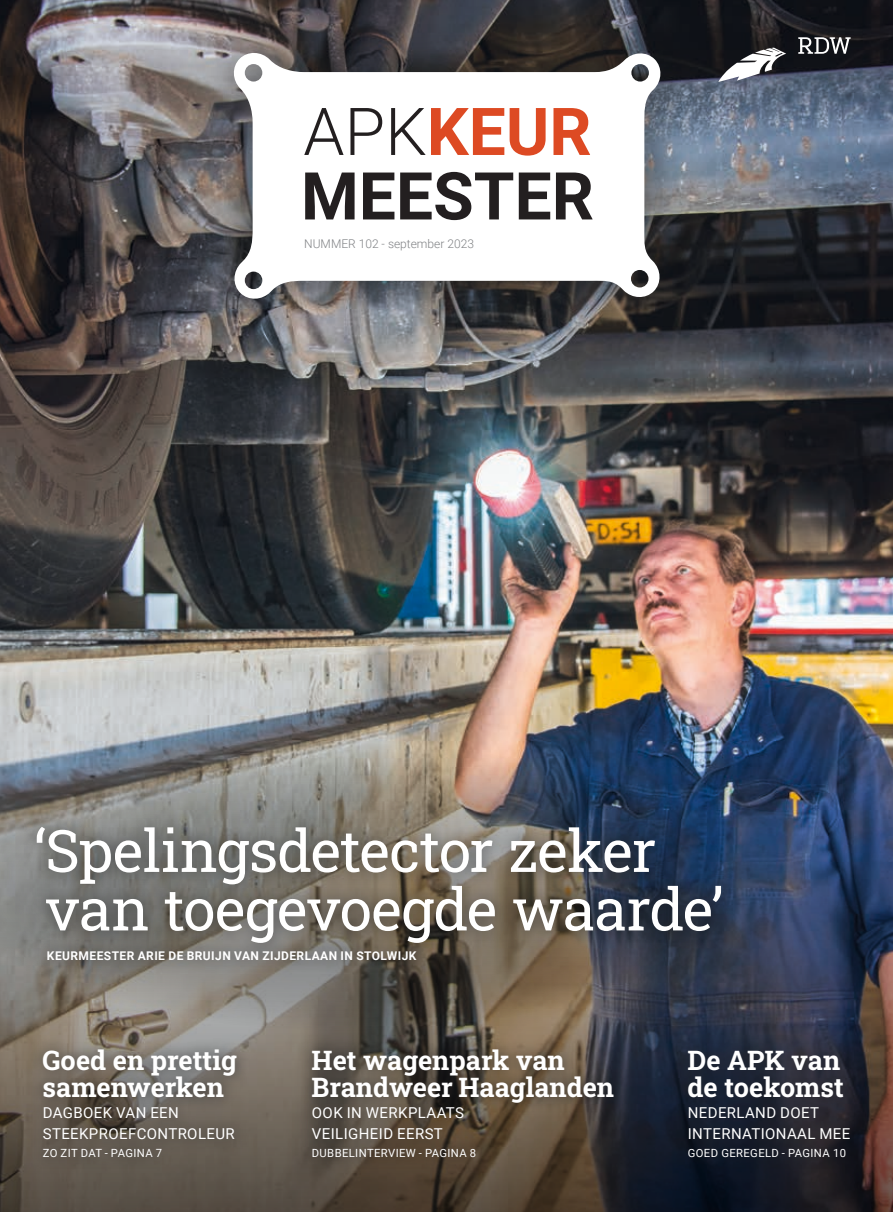
<style>
.page{position:relative;width:893px;height:1212px;background:#fff}
.page>*{position:absolute;margin:0;border:0;box-sizing:border-box;transform-origin:0 0}
.t1{font:700 66px/64.5px "Roboto";color:#231f20}
.t2{font:58.5px/58.5px "Roboto Slab";letter-spacing:-.01em;color:#fff}
.t3{font:700 27px/27px "Roboto Slab";color:#fff}
.t4{font:15px/21px "Roboto";letter-spacing:.025em;color:#fff}
.t5{font:700 12px "Roboto";letter-spacing:.035em;color:#fff}
.t6{font:300 12px "Roboto";color:#808285}
.t7{font:11.25px "Roboto";letter-spacing:.035em;color:#fff}
.s1{font-weight:300}
.s2{color:#dd4a23}
</style>
<div class="page">
<img style="left:0;top:0;width:893px;height:750px">
<svg style="left:0;top:750px;width:893px;height:462px;background:#3e404b"></svg>
<div style="left:189px;top:8px;width:516px;height:335px;background:#1d1e1f;opacity:.75"></div>
<svg style="left:232px;top:51px;width:431px;height:250px"></svg>
<img style="left:0;top:743px;width:733px;height:288px">
<div style="left:30px;top:1036px;width:220px;height:135px;background:#1d1e1f;opacity:.75"></div>
<div style="left:299px;top:1036px;width:328px;height:135px;background:#1d1e1f;opacity:.75"></div>
<div style="left:675px;top:1037px;width:187px;height:134px;background:#1d1e1f;opacity:.75"></div>
<div style="left:23px;top:813px;width:712px;height:161px;background:#1d1e1f;opacity:.6"></div>
<svg style="left:718px;top:48px;width:68px;height:34px"></svg>
<svg style="left:798px;top:37px;width:53px;height:17px"></svg>
<h1 class="t1" style="left:301px;top:97px;width:294px"><span class="s1">APK</span><span class="s2">KEUR<br></span>MEESTER</h1>
<p class="t6" style="left:304px;top:235px;width:171px">NUMMER 102 - september 2023</p>
<h2 class="t2" style="left:34px;top:820px;width:691px">‘Spelingsdetector zeker van toegevoegde waarde’</h2>
<p class="t5" style="left:47px;top:947px;width:371px">KEURMEESTER ARIE DE BRUIJN VAN ZIJDERLAAN IN STOLWIJK</p>
<h3 class="t3" style="left:43px;top:1046px;width:196px">Goed en prettig samenwerken</h3>
<p class="t4" style="left:43px;top:1102px;width:193px">DAGBOEK VAN EEN<br>STEEKPROEFCONTROLEUR</p>
<p class="t7" style="left:43px;top:1145px;width:121px">ZO ZIT DAT - PAGINA 7</p>
<h3 class="t3" style="left:312px;top:1046px;width:304px">Het wagenpark van<br>Brandweer Haaglanden</h3>
<p class="t4" style="left:312px;top:1102px;width:154px">OOK IN WERKPLAATS<br>VEILIGHEID EERST</p>
<p class="t7" style="left:312px;top:1145px;width:166px">DUBBELINTERVIEW - PAGINA 8</p>
<h3 class="t3" style="left:688px;top:1046px;width:158px">De APK van de toekomst</h3>
<p class="t4" style="left:688px;top:1102px;width:164px">NEDERLAND DOET<br>INTERNATIONAAL MEE</p>
<p class="t7" style="left:688px;top:1145px;width:160px">GOED GEREGELD - PAGINA 10</p>
</div>
